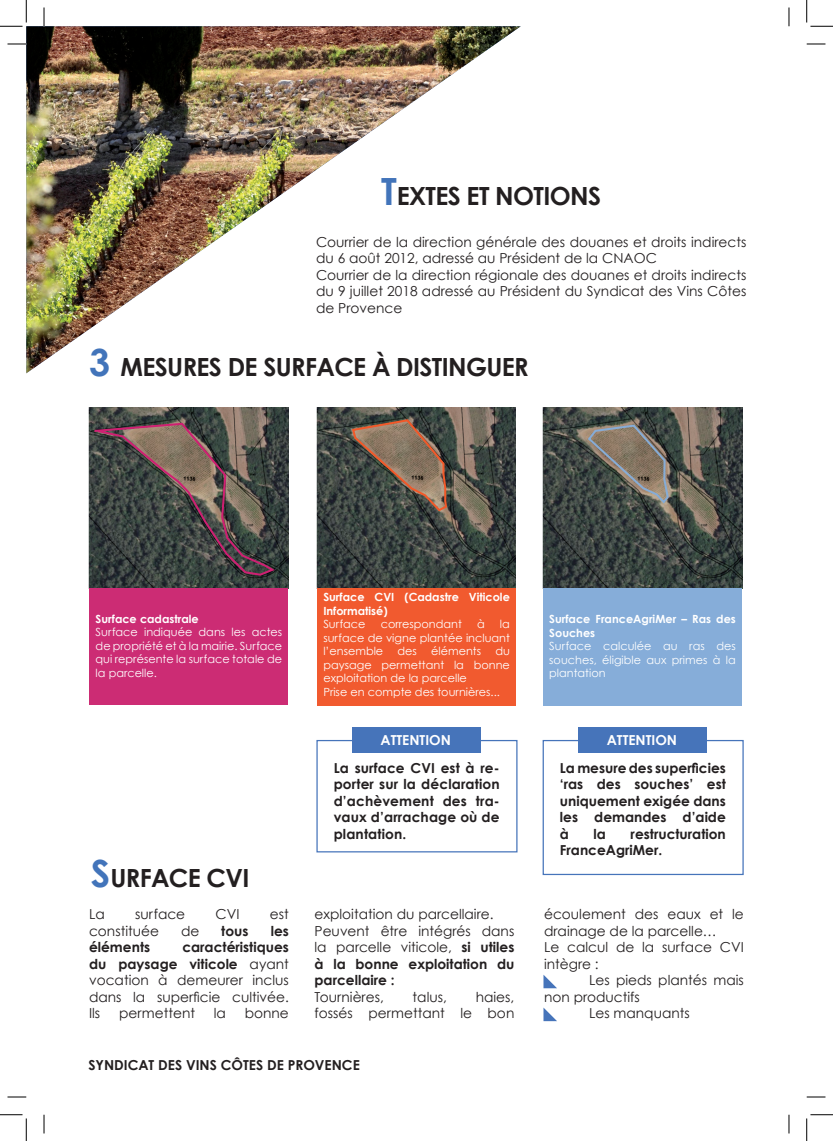
<style>
.page{position:relative;width:833px;height:1141px;background:#fff}
.page>*{position:absolute;margin:0;border:0;box-sizing:border-box;transform-origin:0 0}
.t1{font:700 25px "Century Gothic";letter-spacing:-.025em;color:#231f20}
.t2{font:13.75px/16.5px "Century Gothic";color:#231f20}
.t3{font:700 13.75px/16.5px "Century Gothic";color:#231f20;text-align:justify}
.t4{font:700 13.75px "Century Gothic";color:#fff}
.t5{font:11.25px/13.5px "Century Gothic";color:#fff;text-align:justify}
.t6{font:700 11.25px/13.5px "Century Gothic";color:#fff}
.t7{font:6.12px "Cambria";color:#000}
.s1{font-size:37.5px;color:#4274ba}
.s2{font-weight:700}
</style>
<div class="page">
<div style="left:542px;top:739px;width:201px;height:136px;border:1px solid #4674ba"></div>
<div style="left:316px;top:739px;width:201px;height:113px;border:1px solid #4674ba"></div>
<img style="left:26px;top:26px;width:494px;height:347px">
<div style="left:578px;top:727px;width:128px;height:26px;background:#4674ba"></div>
<div style="left:352px;top:727px;width:128px;height:26px;background:#4674ba"></div>
<svg style="left:543px;top:975px;width:13px;height:13px"></svg>
<svg style="left:543px;top:1007px;width:13px;height:14px"></svg>
<img style="left:89px;top:407px;width:199px;height:181px">
<svg style="left:92px;top:421px;width:185px;height:155px"></svg>
<img style="left:316px;top:407px;width:199px;height:181px">
<svg style="left:350px;top:417px;width:98px;height:95px"></svg>
<img style="left:542px;top:407px;width:199px;height:181px">
<svg style="left:586px;top:423px;width:83px;height:82px"></svg>
<div style="left:90px;top:588px;width:198px;height:117px;background:#cc2c74"></div>
<div style="left:317px;top:588px;width:198px;height:117px;background:#f15a2f"></div>
<div style="left:543px;top:588px;width:198px;height:117px;background:#86add9"></div>
<svg style="left:8px;top:43px;width:18px;height:2px"></svg>
<svg style="left:806px;top:43px;width:19px;height:2px"></svg>
<svg style="left:8px;top:1096px;width:18px;height:1px"></svg>
<svg style="left:806px;top:1096px;width:19px;height:1px"></svg>
<svg style="left:43px;top:8px;width:2px;height:18px"></svg>
<svg style="left:43px;top:1114px;width:2px;height:19px"></svg>
<svg style="left:788px;top:8px;width:1px;height:18px"></svg>
<svg style="left:788px;top:1114px;width:1px;height:19px"></svg>
<svg style="left:0;top:0;width:27px;height:27px"></svg>
<svg style="left:0;top:1114px;width:27px;height:26px"></svg>
<svg style="left:806px;top:0;width:26px;height:27px"></svg>
<svg style="left:806px;top:1114px;width:26px;height:26px"></svg>
<h1 class="t1" style="left:381px;top:180px;width:221px"><span class="s1">T</span>EXTES ET NOTIONS</h1>
<p class="t2" style="left:316px;top:233px;width:431px">Courrier de la direction générale des douanes et droits indirects du 6 août 2012, adressé au Président de la CNAOC<br>Courrier de la direction régionale des douanes et droits indirects du 9 juillet 2018 adressé au Président du Syndicat des Vins Côtes de Provence</p>
<h1 class="t1" style="left:89px;top:351px;width:441px"><span class="s1">3</span> MESURES DE SURFACE À DISTINGUER</h1>
<p class="t7" style="left:117px;top:428px;width:3px">!</p>
<p class="t7" style="left:571px;top:428px;width:3px">!</p>
<p class="t6" style="left:96px;top:611px;width:105px">Surface cadastrale</p>
<p class="t5" style="left:96px;top:625px;width:188px">Surface indiquée dans les actes de propriété et à la mairie. Surface qui représente la surface totale de la parcelle.</p>
<p class="t7" style="left:380px;top:545px;width:3px">!</p>
<p class="t6" style="left:323px;top:590px;width:188px">Surface CVI (Cadastre Viticole<br>Informatisé)</p>
<p class="t5" style="left:323px;top:617px;width:44px">Surface</p>
<p class="t5" style="left:380px;top:617px;width:83px">correspondant</p>
<p class="t5" style="left:477px;top:617px;width:9px">à</p>
<p class="t5" style="left:323px;top:617px;width:188px;text-indent:176px">la surface de vigne plantée incluant l’ensemble</p>
<p class="t5" style="left:397px;top:644px;width:21px">des</p>
<p class="t5" style="left:431px;top:644px;width:51px">éléments</p>
<p class="t5" style="left:323px;top:644px;width:188px;text-align:left;text-indent:172px">du paysage permettant la bonne exploitation de la parcelle<br>Prise en compte des tournières...</p>
<p class="t7" style="left:606px;top:545px;width:3px">!</p>
<p class="t6" style="left:549px;top:612px;width:188px">Surface FranceAgriMer – Ras des<br>Souches</p>
<p class="t5" style="left:549px;top:639px;width:188px">Surface calculée au ras des souches, éligible aux primes à la plantation</p>
<h1 class="t1" style="left:91px;top:862px;width:160px"><span class="s1">S</span>URFACE CVI</h1>
<p class="t2" style="left:89px;top:905px;width:17px">La</p>
<p class="t2" style="left:135px;top:905px;width:52px">surface</p>
<p class="t2" style="left:215px;top:905px;width:25px">CVI</p>
<p class="t2" style="left:270px;top:905px;width:20px">est</p>
<p class="t2" style="left:89px;top:922px;width:71px">constituée</p>
<p class="t2" style="left:181px;top:922px;width:20px">de</p>
<p class="t3" style="left:221px;top:921px;width:29px">tous</p>
<p class="t3" style="left:270px;top:921px;width:20px">les</p>
<p class="t3" style="left:89px;top:938px;width:63px">éléments</p>
<p class="t2" style="left:89px;top:938px;width:201px;text-align:justify;text-indent:93px"><span class="s2">caractéristiques du paysage viticole</span> ayant vocation à demeurer inclus dans la superficie cultivée.<br>Ils</p>
<p class="t2" style="left:119px;top:1004px;width:77px">permettent</p>
<p class="t2" style="left:214px;top:1004px;width:14px">la</p>
<p class="t2" style="left:244px;top:1004px;width:46px">bonne</p>
<p class="t4" style="left:380px;top:731px;width:72px">ATTENTION</p>
<p class="t4" style="left:606px;top:731px;width:72px">ATTENTION</p>
<p class="t3" style="left:333px;top:759px;width:167px">La surface CVI est à re&shy;porter sur la déclaration d’achèvement des tra&shy;vaux d’arrachage où de plantation.</p>
<p class="t2" style="left:314px;top:905px;width:201px">exploitation du parcellaire.<br>Peuvent être intégrés dans la parcelle viticole, <span class="s2">si utiles à la bonne exploitation du parcellaire :</span></p>
<p class="t2" style="left:314px;top:988px;width:71px">Tournières,</p>
<p class="t2" style="left:412px;top:988px;width:36px">talus,</p>
<p class="t2" style="left:314px;top:988px;width:201px;text-align:right">haies,<br>fossés permettant le bon</p>
<p class="t3" style="left:559px;top:759px;width:167px">La mesure des superficies ‘ras des souches’ est uniquement exigée dans les demandes d’aide à</p>
<p class="t3" style="left:559px;top:825px;width:167px;text-indent:71px">restructuration<br>FranceAgriMer.</p>
<p class="t3" style="left:593px;top:825px;width:14px">la</p>
<p class="t2" style="left:543px;top:905px;width:201px">écoulement des eaux et le drainage de la parcelle…<br>Le calcul de la surface CVI intègre :</p>
<p class="t2" style="left:588px;top:971px;width:156px">Les pieds plantés mais</p>
<p class="t2" style="left:543px;top:988px;width:97px">non productifs</p>
<p class="t2" style="left:588px;top:1004px;width:102px">Les manquants</p>
<p class="t3" style="left:88px;top:1055px;width:273px">SYNDICAT DES VINS CÔTES DE PROVENCE</p>
</div>
